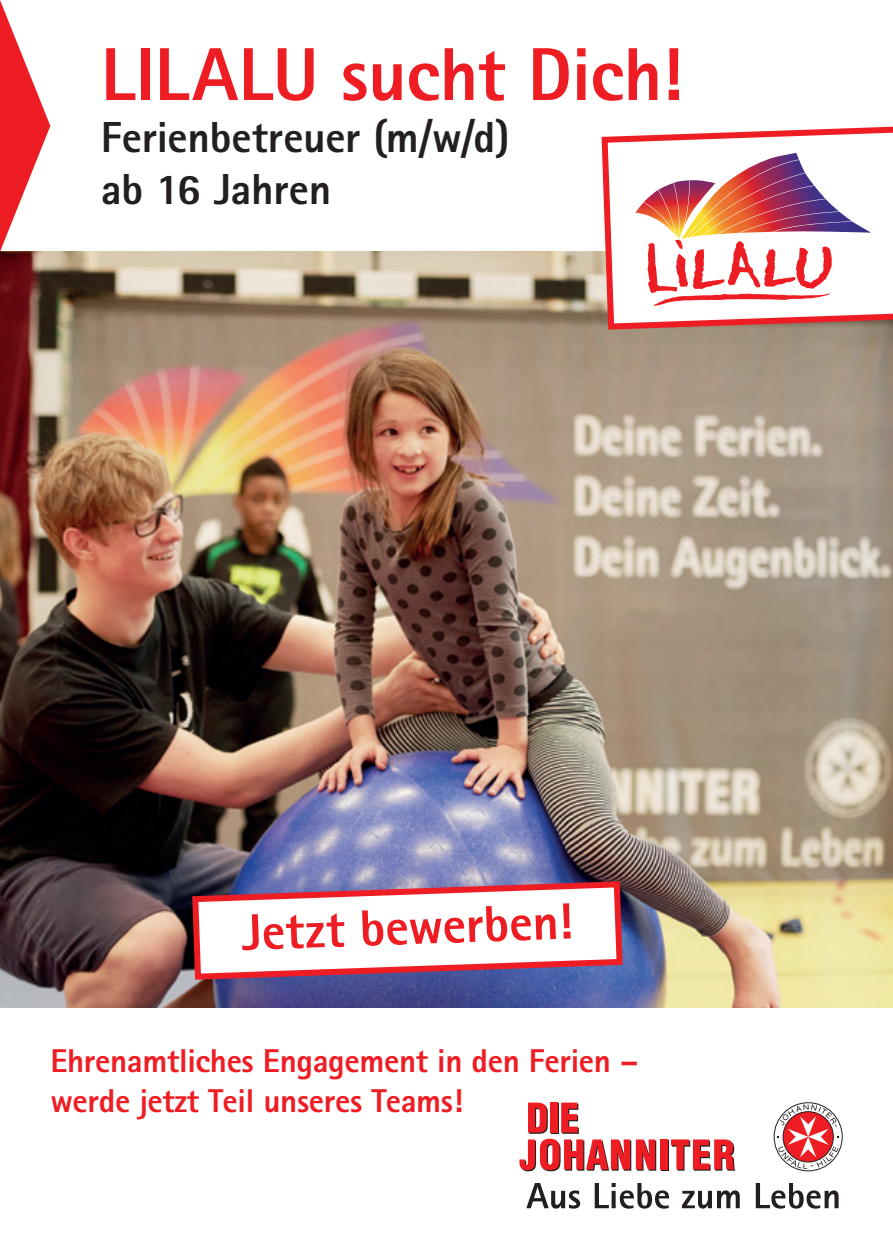
<style>
.page{position:relative;width:893px;height:1259px;background:#fff}
.page>*{position:absolute;margin:0;border:0;box-sizing:border-box;transform-origin:0 0}
.t1{font:800 75px "Rotis Sans Serif Std";letter-spacing:-.005em;color:#ee1d23}
.t2{font:800 51px "Rotis Sans Serif Std";color:#ee1d23}
.t3{font:800 43.5px/52.2px "Rotis Sans Serif Std";letter-spacing:-.005em;color:#231f20}
.t4{font:800 33px/39.6px "Rotis Sans Serif Std";letter-spacing:-.01em;color:#ee1d23}
</style>
<div class="page">
<img style="left:0;top:252px;width:893px;height:755px">
<svg style="left:0;top:0;width:50px;height:252px"></svg>
<svg style="left:661px;top:1140px;width:8px;height:30px"></svg>
<div style="left:660px;top:1139px;width:8px;height:30px;background:#ee1d23"></div>
<svg style="left:671px;top:1139px;width:64px;height:31px"></svg>
<svg style="left:519px;top:1102px;width:137px;height:69px"></svg>
<svg style="left:526px;top:1183px;width:54px;height:25px"></svg>
<svg style="left:595px;top:1183px;width:74px;height:25px"></svg>
<svg style="left:682px;top:1190px;width:58px;height:18px"></svg>
<svg style="left:756px;top:1183px;width:83px;height:25px"></svg>
<svg style="left:774px;top:1102px;width:68px;height:68px"></svg>
<div style="left:774px;top:1102px;width:69px;height:69px;border:1px solid #231f20;border-radius:50%"></div>
<svg style="left:778px;top:1104px;width:61px;height:65px"></svg>
<svg style="left:598px;top:126px;width:295px;height:207px"></svg>
<svg style="left:189px;top:878px;width:437px;height:105px"></svg>
<p class="t1" style="left:101px;top:27px;width:584px">LILALU sucht Dich!</p>
<p class="t3" style="left:101px;top:111px;width:410px">Ferienbetreuer (m/w/d) ab 16 Jahren</p>
<p class="t2" style="left:241px;top:900px;width:333px;rotate:-2deg">Jetzt bewerben!</p>
<p class="t4" style="left:50px;top:1040px;width:590px">Ehrenamtliches Engagement in den Ferien – werde jetzt Teil unseres Teams!</p>
</div>
